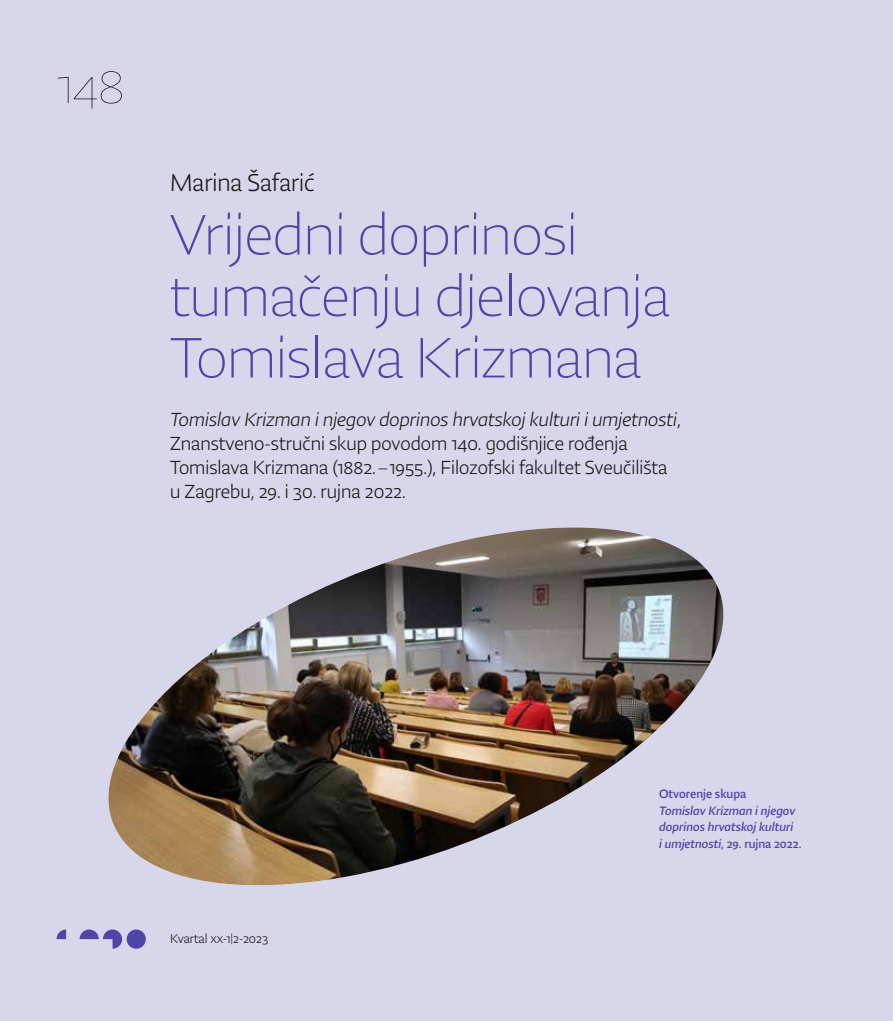
<style>
.page{position:relative;width:893px;height:1021px;background:#fff}
.page>*{position:absolute;margin:0;border:0;box-sizing:border-box;transform-origin:0 0}
.t1{font:100 63px/61.5px "Lumin Sans Std";color:#4f45a6}
.t2{font:55.35px "Lumin Sans Std Hair";color:#1d1d1b}
.t3{font:300 27px "Lumin Sans Std";color:#1d1d1b}
.t4{font:300 21px/24px "Lumin Sans Std";color:#1d1d1b}
.t5{font:300 14.1px "Lumin Sans Std";color:#1d1d1b}
.t6{font:italic 13.5px/16.5px "Lumin Sans Std";color:#4f45a6}
.t7{font:13.5px "Lumin Sans Std";color:#4f45a6}
.s1{font-style:italic}
.s2{font-style:normal}
</style>
<div class="page">
<div style="left:0;top:0;width:893px;height:1020px;background:#d8d6eb"></div>
<div style="left:127px;top:929px;width:19px;height:19px;background:#4f45a6;border-radius:50%"></div>
<svg style="left:80px;top:929px;width:42px;height:19px"></svg>
<svg style="left:57px;top:929px;width:9px;height:10px"></svg>
<img style="left:108px;top:527px;width:616px;height:358px">
<h2 class="t2" style="left:57px;top:56px;width:69px">148</h2>
<p class="t3" style="left:170px;top:169px;width:146px">Marina Šafarić</p>
<h1 class="t1" style="left:170px;top:204px;width:501px">Vrijedni doprinosi tumačenju djelovanja<br>Tomislava Krizmana</h1>
<p class="t4" style="left:170px;top:407px;width:512px"><span class="s1">Tomislav Krizman i njegov doprinos hrvatskoj kulturi i umjetnosti</span>, Znanstveno-stručni skup povodom 140. godišnjice rođenja Tomislava Krizmana (1882.–1955.), Filozofski fakultet Sveučilišta u Zagrebu, 29. i 30. rujna 2022.</p>
<p class="t5" style="left:170px;top:931px;width:100px">Kvartal xx-1|2-2023</p>
<p class="t7" style="left:659px;top:786px;width:89px">Otvorenje skupa</p>
<p class="t6" style="left:659px;top:802px;width:144px">Tomislav Krizman i njegov doprinos hrvatskoj kulturi<br>i umjetnosti<span class="s2">, 29. rujna 2022.</span></p>
</div>
